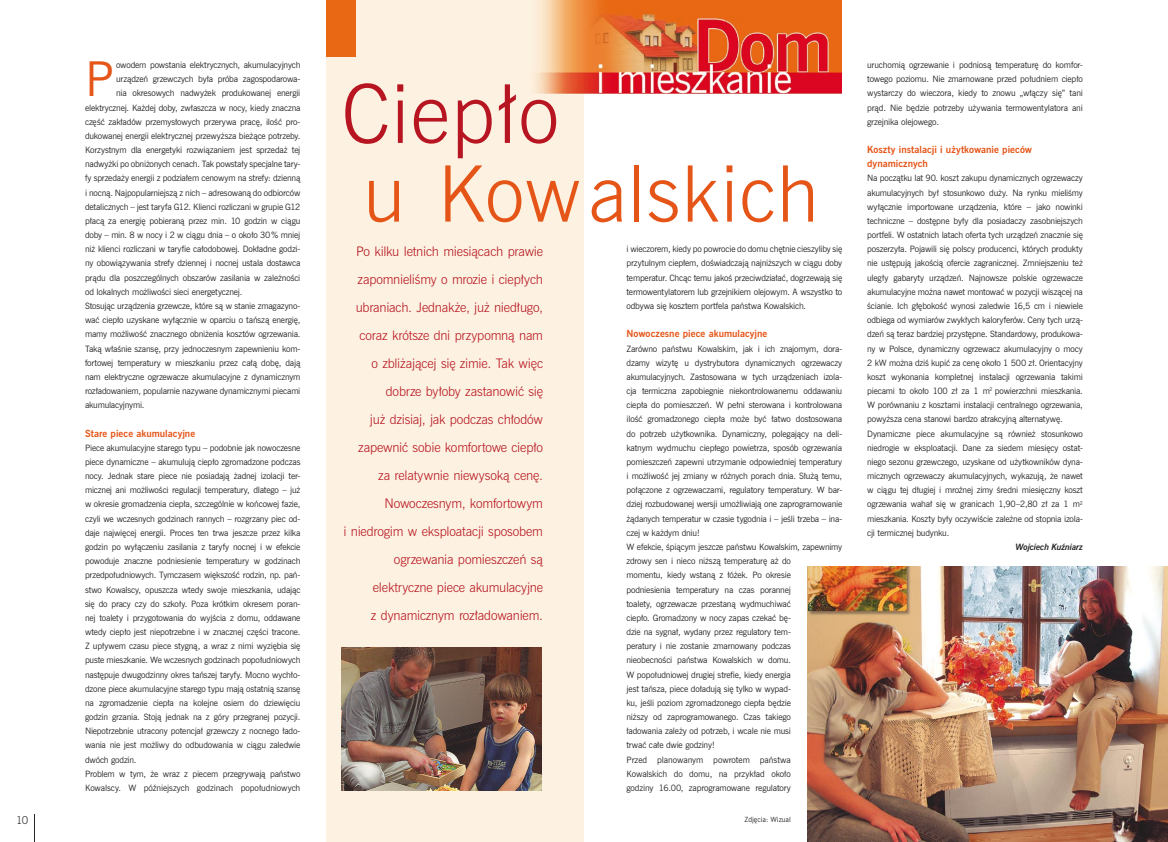
<style>
.page{position:relative;width:1168px;height:842px;background:#fff}
.page>*{position:absolute;margin:0;border:0;box-sizing:border-box;transform-origin:0 0}
.t1{font:74px "News Goth Lt PL";letter-spacing:.02em;color:#b71522}
.t2{font:71px "News Goth Lt PL";letter-spacing:.01em;color:#e55518}
.t3{font:43.9px "News Goth PL";color:#e55518}
.t4{font:12px "News Goth Lt PL";letter-spacing:-.015em;color:#b71522}
.t5{font:10px "News Goth Lt PL";color:#262628}
.t6{font:700 9px/14.2px "News Goth PL";color:#e55518}
.t7{font:8px/14.2px "News Goth PL";letter-spacing:-.025em;color:#262628}
.t8{font:italic 700 8px "News Goth PL";letter-spacing:-.02em;color:#262628}
.t9{font:6.5px "News Goth PL";color:#262628}
</style>
<div class="page">
<div style="left:326px;top:0;width:258px;height:842px;background:#fdf2e1"></div>
<img style="left:808px;top:566px;width:360px;height:276px">
<img style="left:342px;top:648px;width:200px;height:143px">
<img style="left:507px;top:0;width:335px;height:93px">
<div style="left:326px;top:0;width:30px;height:57px;background:#e86814"></div>
<svg style="left:34px;top:814px;width:1px;height:28px"></svg>
<h3 class="t3" style="left:85px;top:50px;width:30px">P</h3>
<p class="t7" style="left:116px;top:58px;width:186px">owodem powstania elektrycznych, akumulacyjnych</p>
<p class="t7" style="left:116px;top:72px;width:186px">urządzeń grzewczych była próba zagospodarowa-</p>
<p class="t7" style="left:116px;top:86px;width:186px">nia okresowych nadwyżek produkowanej energii</p>
<p class="t7" style="left:85px;top:100px;width:217px">elektrycznej. Każdej doby, zwłaszcza w nocy, kiedy znaczna</p>
<p class="t7" style="left:85px;top:114px;width:217px">część zakładów przemysłowych przerywa pracę, ilość pro-</p>
<p class="t7" style="left:85px;top:129px;width:217px">dukowanej energii elektrycznej przewyższa bieżące potrzeby.</p>
<p class="t7" style="left:85px;top:143px;width:217px">Korzystnym dla energetyki rozwiązaniem jest sprzedaż tej</p>
<p class="t7" style="left:85px;top:157px;width:217px">nadwyżki po obniżonych cenach. Tak powstały specjalne tary-</p>
<p class="t7" style="left:85px;top:171px;width:217px">fy sprzedaży energii z podziałem cenowym na strefy: dzienną</p>
<p class="t7" style="left:85px;top:185px;width:217px">i nocną. Najpopularniejszą z nich – adresowaną do odbiorców</p>
<p class="t7" style="left:85px;top:199px;width:217px">detalicznych – jest taryfa G12. Klienci rozliczani w grupie G12</p>
<p class="t7" style="left:85px;top:214px;width:217px">płacą za energię pobieraną przez min. 10 godzin w ciągu</p>
<p class="t7" style="left:85px;top:228px;width:217px">doby – min. 8 w nocy i 2 w ciągu dnia – o około 30 % mniej</p>
<p class="t7" style="left:85px;top:242px;width:217px">niż klienci rozliczani w taryfie całodobowej. Dokładne godzi-</p>
<p class="t7" style="left:85px;top:256px;width:217px">ny obowiązywania strefy dziennej i nocnej ustala dostawca</p>
<p class="t7" style="left:85px;top:270px;width:217px">prądu dla poszczególnych obszarów zasilania w zależności</p>
<p class="t7" style="left:85px;top:285px;width:159px">od lokalnych możliwości sieci energetycznej.</p>
<p class="t7" style="left:85px;top:299px;width:217px">Stosując urządzenia grzewcze, które są w stanie zmagazyno-</p>
<p class="t7" style="left:85px;top:313px;width:217px">wać ciepło uzyskane wyłącznie w oparciu o tańszą energię,</p>
<p class="t7" style="left:85px;top:327px;width:217px">mamy możliwość znacznego obniżenia kosztów ogrzewania.</p>
<p class="t7" style="left:85px;top:341px;width:217px">Taką właśnie szansę, przy jednoczesnym zapewnieniu kom-</p>
<p class="t7" style="left:85px;top:355px;width:217px">fortowej temperatury w mieszkaniu przez całą dobę, dają</p>
<p class="t7" style="left:85px;top:370px;width:217px">nam elektryczne ogrzewacze akumulacyjne z dynamicznym</p>
<p class="t7" style="left:85px;top:384px;width:217px">rozładowaniem, popularnie nazywane dynamicznymi piecami</p>
<p class="t7" style="left:85px;top:398px;width:61px">akumulacyjnymi.</p>
<p class="t6" style="left:85px;top:426px;width:112px">Stare piece akumulacyjne</p>
<p class="t7" style="left:85px;top:440px;width:217px">Piece akumulacyjne starego typu – podobnie jak nowoczesne piece dynamiczne – akumulują ciepło zgromadzone podczas nocy. Jednak stare piece nie posiadają żadnej izolacji ter&shy;micznej ani możliwości regulacji temperatury, dlatego – już w okresie gromadzenia ciepła, szczególnie w końcowej fazie, czyli we wczesnych godzinach rannych – rozgrzany piec od&shy;daje najwięcej energii. Proces ten trwa jeszcze przez kilka godzin po wyłączeniu zasilania z taryfy nocnej i w efekcie powoduje znaczne podniesienie temperatury w godzinach przedpołudniowych. Tymczasem większość rodzin, np. pań&shy;stwo Kowalscy, opuszcza wtedy swoje mieszkania, udając się do pracy czy do szkoły. Poza krótkim okresem poran&shy;nej toalety i przygotowania do wyjścia z domu, oddawane wtedy ciepło jest niepotrzebne i w znacznej części tracone.<br>Z upływem czasu piece stygną, a wraz z nimi wyziębia się puste mieszkanie. We wczesnych godzinach popołudniowych następuje dwugodzinny okres tańszej taryfy. Mocno wychło&shy;dzone piece akumulacyjne starego typu mają ostatnią szansę na zgromadzenie ciepła na kolejne osiem do dziewięciu godzin grzania. Stoją jednak na z góry przegranej pozycji.<br>Niepotrzebnie utracony potencjał grzewczy z nocnego łado&shy;wania nie jest możliwy do odbudowania w ciągu zaledwie dwóch godzin.<br>Problem w tym, że wraz z piecem przegrywają państwo Kowalscy. W późniejszych godzinach popołudniowych</p>
<h1 class="t1" style="left:342px;top:65px;width:219px">Ciepło</h1>
<h2 class="t2" style="left:363px;top:147px;width:458px">u Kowalskich</h2>
<h3 class="t4" style="left:356px;top:244px;width:188px">Po kilku letnich miesiącach prawie</h3>
<h3 class="t4" style="left:358px;top:272px;width:187px">zapomnieliśmy o mrozie i ciepłych</h3>
<h3 class="t4" style="left:356px;top:300px;width:189px">ubraniach. Jednakże, już niedługo,</h3>
<h3 class="t4" style="left:360px;top:328px;width:185px">coraz krótsze dni przypomną nam</h3>
<h3 class="t4" style="left:372px;top:356px;width:173px">o zbliżającej się zimie. Tak więc</h3>
<h3 class="t4" style="left:386px;top:384px;width:159px">dobrze byłoby zastanowić się</h3>
<h3 class="t4" style="left:370px;top:412px;width:175px">już dzisiaj, jak podczas chłodów</h3>
<h3 class="t4" style="left:358px;top:440px;width:186px">zapewnić sobie komfortowe ciepło</h3>
<h3 class="t4" style="left:378px;top:468px;width:166px">za relatywnie niewysoką cenę.</h3>
<h3 class="t4" style="left:384px;top:496px;width:160px">Nowoczesnym, komfortowym</h3>
<h3 class="t4" style="left:343px;top:524px;width:201px">i niedrogim w eksploatacji sposobem</h3>
<h3 class="t4" style="left:394px;top:552px;width:151px">ogrzewania pomieszczeń są</h3>
<h3 class="t4" style="left:373px;top:580px;width:172px">elektryczne piece akumulacyjne</h3>
<h3 class="t4" style="left:371px;top:608px;width:174px">z dynamicznym rozładowaniem.</h3>
<p class="t7" style="left:626px;top:242px;width:217px;text-align:justify">i wieczorem, kiedy po powrocie do domu chętnie cieszyliby się przytulnym ciepłem, doświadczają najniższych w ciągu doby temperatur. Chcąc temu jakoś przeciwdziałać, dogrzewają się termowentylatorem lub grzejnikiem olejowym. A wszystko to odbywa się kosztem portfela państwa Kowalskich.</p>
<p class="t6" style="left:626px;top:327px;width:142px">Nowoczesne piece akumulacyjne</p>
<p class="t7" style="left:626px;top:341px;width:217px">Zarówno państwu Kowalskim, jak i ich znajomym, dora&shy;dzamy wizytę u dystrybutora dynamicznych ogrzewaczy akumulacyjnych. Zastosowana w tych urządzeniach izola&shy;cja termiczna zapobiegnie niekontrolowanemu oddawaniu ciepła do pomieszczeń. W pełni sterowana i kontrolowana ilość gromadzonego ciepła może być łatwo dostosowana do potrzeb użytkownika. Dynamiczny, polegający na deli&shy;katnym wydmuchu ciepłego powietrza, sposób ogrzewania pomieszczeń zapewni utrzymanie odpowiedniej temperatury i możliwość jej zmiany w różnych porach dnia. Służą temu, połączone z ogrzewaczami, regulatory temperatury. W bar&shy;dziej rozbudowanej wersji umożliwiają one zaprogramowanie żądanych temperatur w czasie tygodnia i – jeśli trzeba – ina&shy;czej w każdym dniu!<br>W efekcie, śpiącym jeszcze państwu Kowalskim, zapewnimy zdrowy sen i nieco niższą temperaturę aż do<br>momentu, kiedy wstaną z łóżek. Po okresie<br>podniesienia temperatury na czas porannej<br>toalety, ogrzewacze przestaną wydmuchiwać<br>ciepło. Gromadzony w nocy zapas czekać bę-<br>dzie na sygnał, wydany przez regulatory tem-<br>peratury i nie zostanie zmarnowany podczas<br>nieobecności państwa Kowalskich w domu.<br>W popołudniowej drugiej strefie, kiedy energia<br>jest tańsza, piece doładują się tylko w wypad-<br>ku, jeśli poziom zgromadzonego ciepła będzie<br>niższy od zaprogramowanego. Czas takiego<br>ładowania zależy od potrzeb, i wcale nie musi<br>trwać całe dwie godziny!<br>Przed planowanym powrotem państwa<br>Kowalskich do domu, na przykład około<br>godziny 16.00, zaprogramowane regulatory</p>
<p class="t5" style="left:16px;top:814px;width:14px">10</p>
<p class="t9" style="left:744px;top:815px;width:48px">Zdjęcia: Wizual</p>
<p class="t7" style="left:867px;top:58px;width:217px;text-align:justify">uruchomią ogrzewanie i podniosą temperaturę do komfor&shy;towego poziomu. Nie zmarnowane przed południem ciepło wystarczy do wieczora, kiedy to znowu „włączy się” tani prąd. Nie będzie potrzeby używania termowentylatora ani grzejnika olejowego.</p>
<p class="t6" style="left:867px;top:142px;width:166px">Koszty instalacji i użytkowanie pieców dynamicznych</p>
<p class="t7" style="left:867px;top:171px;width:217px">Na początku lat 90. koszt zakupu dynamicznych ogrzewaczy akumulacyjnych był stosunkowo duży. Na rynku mieliśmy wyłącznie importowane urządzenia, które – jako nowinki techniczne – dostępne były dla posiadaczy zasobniejszych portfeli. W ostatnich latach oferta tych urządzeń znacznie się poszerzyła. Pojawili się polscy producenci, których produkty nie ustępują jakością ofercie zagranicznej. Zmniejszeniu też uległy gabaryty urządzeń. Najnowsze polskie ogrzewacze akumulacyjne można nawet montować w pozycji wiszącej na ścianie. Ich głębokość wynosi zaledwie 16,5 cm i niewiele odbiega od wymiarów zwykłych kaloryferów. Ceny tych urzą&shy;dzeń są teraz bardziej przystępne. Standardowy, produkowa&shy;ny w Polsce, dynamiczny ogrzewacz akumulacyjny o mocy 2 kW można dziś kupić za cenę około 1 500 zł. Orientacyjny koszt wykonania kompletnej instalacji ogrzewania takimi piecami to około 100 zł za 1 m<sup>2</sup> powierzchni mieszkania.<br>W porównaniu z kosztami instalacji centralnego ogrzewania, powyższa cena stanowi bardzo atrakcyjną alternatywę.<br>Dynamiczne piece akumulacyjne są również stosunkowo niedrogie w eksploatacji. Dane za siedem miesięcy ostat&shy;niego sezonu grzewczego, uzyskane od użytkowników dyna&shy;micznych ogrzewaczy akumulacyjnych, wykazują, że nawet w ciągu tej długiej i mroźnej zimy średni miesięczny koszt ogrzewania wahał się w granicach 1,90–2,80 zł za 1 m<sup>2 </sup>mieszkania. Koszty były oczywiście zależne od stopnia izola&shy;cji termicznej budynku.</p>
<p class="t8" style="left:1015px;top:541px;width:69px">Wojciech Kuźniarz</p>
</div>
